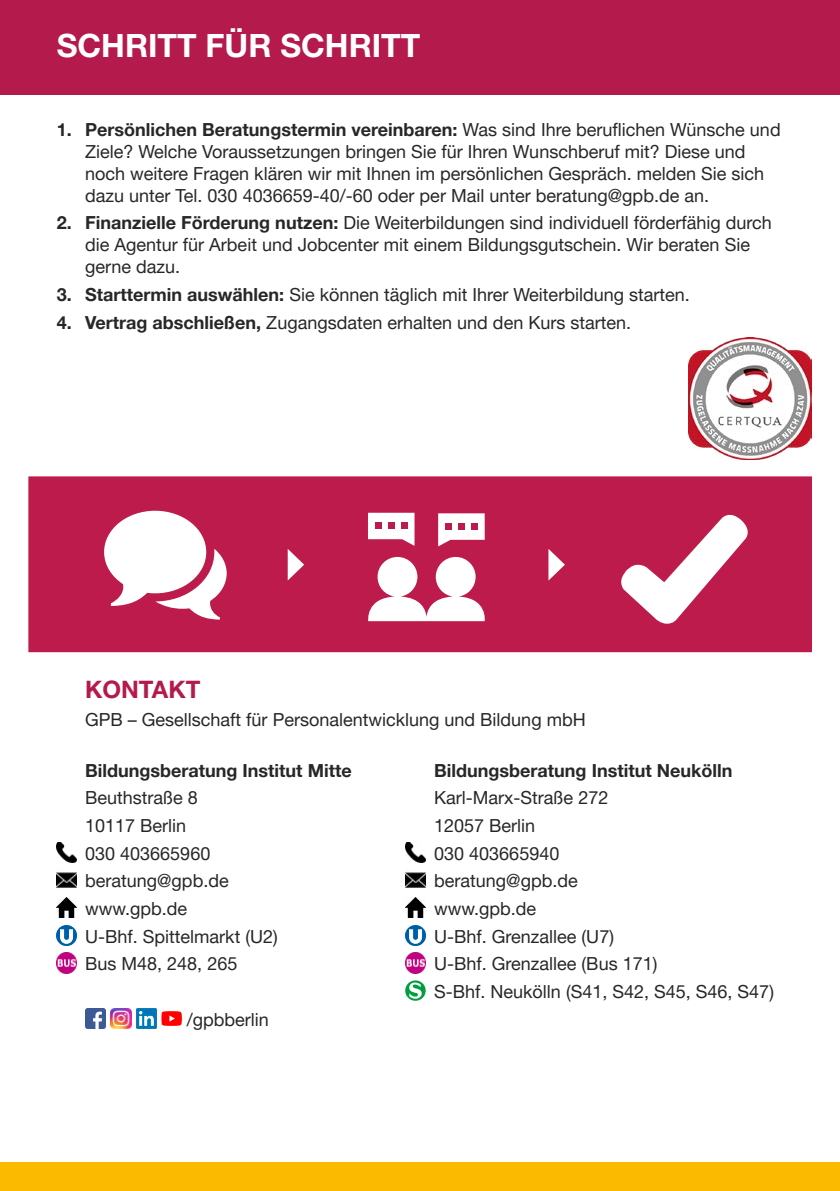
<style>
.page{position:relative;width:840px;height:1191px;background:#fff}
.page>*{position:absolute;margin:0;border:0;box-sizing:border-box;transform-origin:0 0}
.h2__Kopfzeile_Kopie{font:700 32px "Helvetica Neue LT Pro";color:#fff}
.h2__Kontakt{font:700 24px "Helvetica Neue LT Pro";color:#b51a4c}
.p__Nummerierung{font:18px/22px "Helvetica Neue LT Pro";color:#272726}
.p__Kontakt_Institut_Neukölln{font:18px "Helvetica Neue LT Pro";color:#272726}
.p__Kontakt_Institut_Mitte{font:18px "Helvetica Neue LT Pro";color:#272726}
.p__Kontakt_Zeile{font:18px "Helvetica Neue LT Pro";color:#272726}
.h3__Institut_Neukölln{font:700 18px "Helvetica Neue LT Pro";color:#272726}
.h3__Institut_Mitte{font:700 18px "Helvetica Neue LT Pro";color:#272726}
.p__Social_Media{font:18px "Helvetica Neue LT Pro";color:#272726}
.s1{font-weight:700}
</style>
<div class="page">
<div style="left:0;top:0;width:839px;height:94px;background:#b51a4c"></div>
<div style="left:0;top:1162px;width:839px;height:29px;background:#fbb900"></div>
<img style="left:85px;top:1008px;width:20px;height:20px">
<img style="left:110px;top:1008px;width:21px;height:20px">
<img style="left:136px;top:1008px;width:20px;height:20px">
<img style="left:161px;top:1011px;width:21px;height:17px">
<svg style="left:28px;top:476px;width:783px;height:176px;background:#c73d66"></svg>
<svg style="left:458px;top:523px;width:6px;height:6px"></svg>
<svg style="left:471px;top:523px;width:6px;height:6px"></svg>
<svg style="left:445px;top:523px;width:6px;height:6px"></svg>
<div style="left:400px;top:522px;width:7px;height:7px;background:#bd1b4b"></div>
<div style="left:374px;top:522px;width:7px;height:7px;background:#bd1b4b"></div>
<div style="left:387px;top:522px;width:7px;height:7px;background:#bd1b4b"></div>
<img style="left:688px;top:337px;width:122px;height:123px">
<img style="left:56px;top:842px;width:21px;height:20px">
<img style="left:56px;top:872px;width:21px;height:16px">
<img style="left:56px;top:897px;width:21px;height:20px">
<img style="left:56px;top:925px;width:21px;height:20px">
<img style="left:56px;top:952px;width:21px;height:21px">
<img style="left:405px;top:842px;width:20px;height:20px">
<img style="left:405px;top:872px;width:20px;height:16px">
<img style="left:405px;top:897px;width:20px;height:20px">
<img style="left:405px;top:925px;width:20px;height:20px">
<img style="left:405px;top:952px;width:20px;height:21px">
<svg style="left:405px;top:980px;width:20px;height:20px"></svg>
<h2 class="h2__Kopfzeile_Kopie" style="left:57px;top:26px;width:365px">SCHRITT FÜR SCHRITT</h2>
<p class="p__Nummerierung" style="left:85px;top:118px;width:696px;text-indent:-28px"><span class="s1">1. Persönlichen Beratungstermin vereinbaren:</span> Was sind Ihre beruflichen Wünsche und Ziele? Welche Voraussetzungen bringen Sie für Ihren Wunschberuf mit? Diese und noch weitere Fragen klären wir mit Ihnen im persönlichen Gespräch. melden Sie sich dazu unter Tel. 030 4036659-40/-60 oder per Mail unter beratung@gpb.de an.</p>
<p class="p__Nummerierung" style="left:85px;top:211px;width:688px;text-indent:-28px"><span class="s1">2. Finanzielle Förderung nutzen:</span> Die Weiterbildungen sind individuell förderfähig durch die Agentur für Arbeit und Jobcenter mit einem Bildungsgutschein. Wir beraten Sie gerne dazu.</p>
<p class="p__Nummerierung" style="left:57px;top:283px;width:634px"><span class="s1">3. Starttermin auswählen:</span> Sie können täglich mit Ihrer Weiterbildung starten.</p>
<p class="p__Nummerierung" style="left:57px;top:311px;width:575px"><span class="s1">4. Vertrag abschließen,</span> Zugangsdaten erhalten und den Kurs starten.</p>
<h2 class="h2__Kontakt" style="left:85px;top:675px;width:117px">KONTAKT</h2>
<p class="p__Kontakt_Zeile" style="left:85px;top:708px;width:502px">GPB – Gesellschaft für Personalentwicklung und Bildung mbH</p>
<h3 class="h3__Institut_Mitte" style="left:85px;top:759px;width:268px">Bildungsberatung Institut Mitte</h3>
<p class="p__Kontakt_Institut_Mitte" style="left:85px;top:786px;width:114px">Beuthstraße 8</p>
<p class="p__Kontakt_Institut_Mitte" style="left:85px;top:814px;width:103px">10117 Berlin</p>
<p class="p__Kontakt_Institut_Mitte" style="left:85px;top:842px;width:127px">030 403665960</p>
<p class="p__Kontakt_Institut_Mitte" style="left:85px;top:869px;width:145px">beratung@gpb.de</p>
<p class="p__Kontakt_Institut_Mitte" style="left:85px;top:897px;width:103px">www.gpb.de</p>
<p class="p__Kontakt_Institut_Mitte" style="left:85px;top:925px;width:194px">U-Bhf. Spittelmarkt (U2)</p>
<p class="p__Kontakt_Institut_Mitte" style="left:85px;top:952px;width:154px">Bus M48, 248, 265</p>
<h3 class="h3__Institut_Neukölln" style="left:434px;top:759px;width:299px">Bildungsberatung Institut Neukölln</h3>
<p class="p__Kontakt_Institut_Neukölln" style="left:434px;top:786px;width:176px">Karl-Marx-Straße 272</p>
<p class="p__Kontakt_Institut_Neukölln" style="left:434px;top:814px;width:103px">12057 Berlin</p>
<p class="p__Kontakt_Institut_Neukölln" style="left:434px;top:842px;width:127px">030 403665940</p>
<p class="p__Kontakt_Institut_Neukölln" style="left:434px;top:869px;width:145px">beratung@gpb.de</p>
<p class="p__Kontakt_Institut_Neukölln" style="left:434px;top:897px;width:103px">www.gpb.de</p>
<p class="p__Kontakt_Institut_Neukölln" style="left:434px;top:925px;width:181px">U-Bhf. Grenzallee (U7)</p>
<p class="p__Kontakt_Institut_Neukölln" style="left:434px;top:952px;width:225px">U-Bhf. Grenzallee (Bus 171)</p>
<p class="p__Kontakt_Institut_Neukölln" style="left:434px;top:980px;width:341px">S-Bhf. Neukölln (S41, S42, S45, S46, S47)</p>
<p class="p__Social_Media" style="left:187px;top:1008px;width:84px">/gpbberlin</p>
</div>
